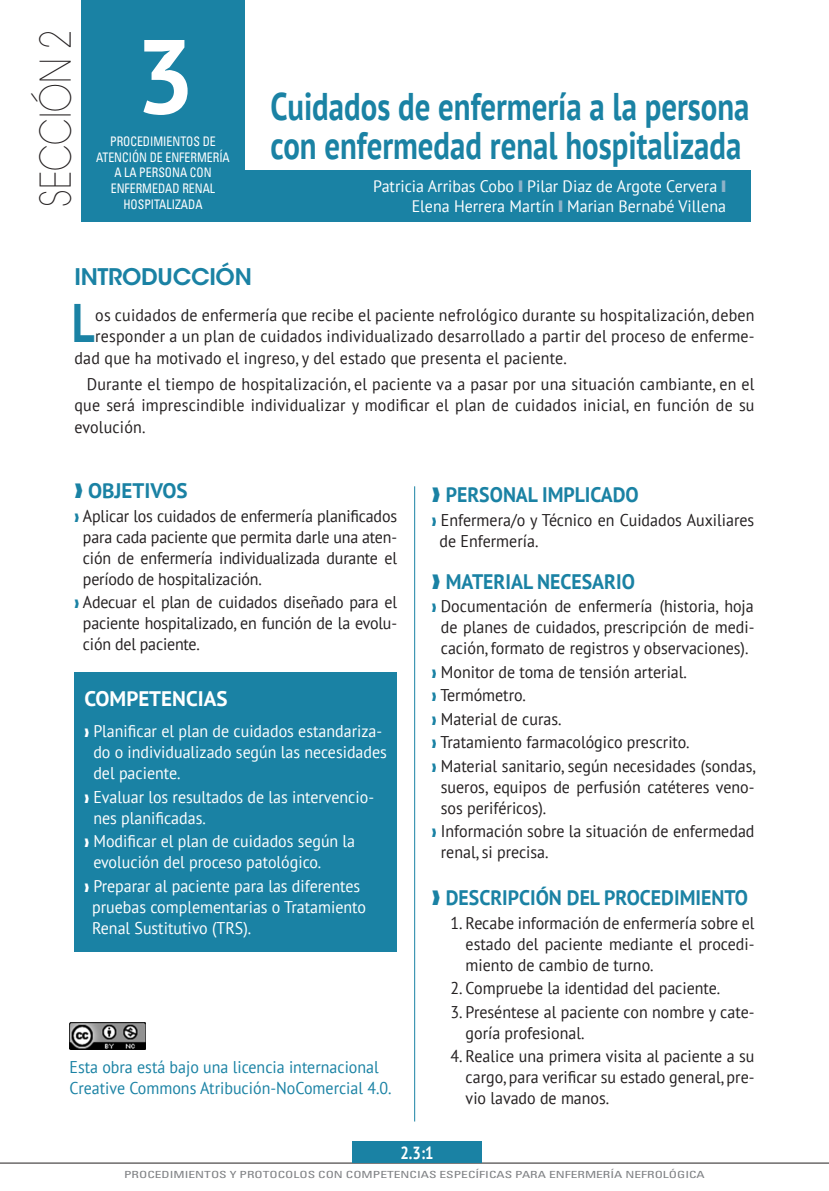
<style>
.page{position:relative;width:829px;height:1191px;background:#fff}
.page>*{position:absolute;margin:0;border:0;box-sizing:border-box;transform-origin:0 0}
.t1{font:700 105px "PT Sans";color:#fff}
.t2{font:700 54.07px "PT Sans";color:#1a82a4;scale:.82 1}
.t3{font:200 42px "ITC Avant Garde Std";color:#231f20;scale:.8 1}
.TITULAR{font:700 38.5px/38.5px "PT Sans";color:#1a82a4;scale:.8 1}
.INTRODUCCIÓN{font:600 22.75px "ITC Avant Garde Std";letter-spacing:-.015em;color:#1a82a4}
.LADILLO{font:700 21px "PT Sans";color:#1a82a4;scale:.94 1}
.t4{font:700 21px "PT Sans";color:#fff}
.LADILLO-2{font:700 21px "PT Sans";color:#1a82a4}
.t5{font:700 17.5px "PT Sans";color:#fff;scale:.85 1}
.CPO_DE_TEXTO_GENERAL{font:16.97px/21px "PT Sans";color:#231f20;text-align:justify;scale:.94 1}
.t6{font:16.97px/21px "PT Sans";color:#fff;scale:.94 1}
.t7{font:16.97px/20.3px "PT Sans";color:#1a82a4;scale:.94 1}
.AUTORES{font:16.62px "PT Sans";color:#fff;scale:.96 1}
.BAJO_NUMERO{font:condensed 13.12px/15.8px "Univers LT Std";color:#fff;text-align:center;scale:.9 1}
.t8{font:condensed 9.8px "Univers LT Std";color:#808285;scale:1.37 1}
.s1{color:#8fb3c9}
.s2{color:#1a82a4}
</style>
<div class="page">
<hr style="left:0;top:1162px;width:828px;height:1px;background:#231f20">
<div style="left:74px;top:672px;width:323px;height:279px;background:#1a82a4"></div>
<hr style="left:414px;top:486px;width:1px;height:635px;background:#1a82a4">
<div style="left:241px;top:171px;width:509px;height:51px;background:#1a82a4"></div>
<div style="left:81px;top:0;width:163px;height:222px;background:#1a82a4"></div>
<div style="left:352px;top:1141px;width:129px;height:22px;background:#1a82a4"></div>
<img style="left:69px;top:1022px;width:77px;height:27px">
<p class="t3" style="left:31px;top:207px;width:222px;rotate:-90deg">SECCIÓN 2</p>
<p class="t1" style="left:135px;top:7px;width:61px">3</p>
<p class="BAJO_NUMERO" style="left:96px;top:133px;width:150px">PROCEDIMIENTOS DE<br>ATENCIÓN DE ENFERMERÍA<br>A LA PERSONA CON<br>ENFERMEDAD RENAL<br>HOSPITALIZADA</p>
<p class="TITULAR" style="left:270px;top:87px;width:600px">Cuidados de enfermería a la persona con enfermedad renal hospitalizada</p>
<p class="AUTORES" style="left:373px;top:176px;width:369px">Patricia Arribas Cobo <span class="s1">❙</span> Pilar Diaz de Argote Cervera <span class="s1">❙</span></p>
<p class="AUTORES" style="left:411px;top:196px;width:329px">Elena Herrera Martín <span class="s1">❙</span> Marian Bernabé Villena</p>
<p class="INTRODUCCIÓN" style="left:74px;top:262px;width:179px">INTRODUCCIÓN</p>
<p class="t2" style="left:72px;top:287px;width:29px">L</p>
<p class="CPO_DE_TEXTO_GENERAL" style="left:95px;top:304px;width:702px">os cuidados de enfermería que recibe el paciente nefrológico durante su hospitalización, deben</p>
<p class="CPO_DE_TEXTO_GENERAL" style="left:95px;top:325px;width:702px">responder a un plan de cuidados individualizado desarrollado a partir del proceso de enferme-</p>
<p class="CPO_DE_TEXTO_GENERAL" style="left:74px;top:347px;width:525px">dad que ha motivado el ingreso, y del estado que presenta el paciente.</p>
<p class="CPO_DE_TEXTO_GENERAL" style="left:74px;top:373px;width:725px;text-indent:12px">Durante el tiempo de hospitalización, el paciente va a pasar por una situación cambiante, en el que será imprescindible individualizar y modificar el plan de cuidados inicial, en función de su evolución.</p>
<p class="LADILLO-2" style="left:74px;top:477px;width:115px">❱ OBJETIVOS</p>
<p class="CPO_DE_TEXTO_GENERAL" style="left:83px;top:505px;width:336px;text-indent:-8px"><span class="s2">❱</span> Aplicar los cuidados de enfermería planificados para cada paciente que permita darle una aten&shy;ción de enfermería individualizada durante el período de hospitalización.</p>
<p class="CPO_DE_TEXTO_GENERAL" style="left:83px;top:591px;width:336px;text-indent:-8px"><span class="s2">❱</span> Adecuar el plan de cuidados diseñado para el paciente hospitalizado, en función de la evolu&shy;ción del paciente.</p>
<p class="t4" style="left:84px;top:685px;width:145px">COMPETENCIAS</p>
<p class="t6" style="left:93px;top:720px;width:314px;text-indent:-9px">❱ Planificar el plan de cuidados estandariza&shy;do o individualizado según las necesidades del paciente.</p>
<p class="t6" style="left:93px;top:785px;width:300px;text-indent:-9px">❱ Evaluar los resultados de las intervencio&shy;nes planificadas.</p>
<p class="t6" style="left:93px;top:830px;width:280px;text-indent:-9px">❱ Modificar el plan de cuidados según la evolución del proceso patológico.</p>
<p class="t6" style="left:92px;top:874px;width:293px;text-indent:-8px">❱ Preparar al paciente para las diferentes pruebas complementarias o Tratamiento<br>Renal Sustitutivo (TRS).</p>
<p class="t7" style="left:69px;top:1057px;width:344px">Esta obra está bajo una licencia internacional<br>Creative Commons Atribución-NoComercial 4.0.</p>
<p class="LADILLO" style="left:432px;top:481px;width:221px">❱ PERSONAL IMPLICADO</p>
<p class="CPO_DE_TEXTO_GENERAL" style="left:439px;top:509px;width:336px;text-indent:-8px"><span class="s2">❱</span> Enfermera/o y Técnico en Cuidados Auxiliares de Enfermería.</p>
<p class="LADILLO" style="left:432px;top:567px;width:217px">❱ MATERIAL NECESARIO</p>
<p class="CPO_DE_TEXTO_GENERAL" style="left:432px;top:595px;width:345px;text-align:center"><span class="s2">❱</span> Documentación de enfermería (historia, hoja de planes de cuidados, prescripción de medi&shy;cación, formato de registros y observaciones).</p>
<p class="CPO_DE_TEXTO_GENERAL" style="left:432px;top:661px;width:273px"><span class="s2">❱</span> Monitor de toma de tensión arterial.</p>
<p class="CPO_DE_TEXTO_GENERAL" style="left:432px;top:684px;width:102px"><span class="s2">❱</span> Termómetro.</p>
<p class="CPO_DE_TEXTO_GENERAL" style="left:432px;top:708px;width:139px"><span class="s2">❱</span> Material de curas.</p>
<p class="CPO_DE_TEXTO_GENERAL" style="left:432px;top:731px;width:276px"><span class="s2">❱</span> Tratamiento farmacológico prescrito.</p>
<p class="CPO_DE_TEXTO_GENERAL" style="left:441px;top:755px;width:336px;text-indent:-9px"><span class="s2">❱</span> Material sanitario, según necesidades (sondas, sueros, equipos de perfusión catéteres veno&shy;sos periféricos).</p>
<p class="CPO_DE_TEXTO_GENERAL" style="left:441px;top:820px;width:335px;text-indent:-9px"><span class="s2">❱</span> Información sobre la situación de enfermedad renal, si precisa.</p>
<p class="LADILLO" style="left:432px;top:884px;width:338px">❱ DESCRIPCIÓN DEL PROCEDIMIENTO</p>
<p class="CPO_DE_TEXTO_GENERAL" style="left:465px;top:912px;width:309px;text-indent:-15px">1. Recabe información de enfermería sobre el estado del paciente mediante el procedi&shy;miento de cambio de turno.</p>
<p class="CPO_DE_TEXTO_GENERAL" style="left:450px;top:977px;width:288px">2. Compruebe la identidad del paciente.</p>
<p class="CPO_DE_TEXTO_GENERAL" style="left:465px;top:1001px;width:309px;text-indent:-15px">3. Preséntese al paciente con nombre y cate&shy;goría profesional.</p>
<p class="CPO_DE_TEXTO_GENERAL" style="left:465px;top:1045px;width:309px;text-indent:-15px">4. Realice una primera visita al paciente a su cargo, para verificar su estado general, pre&shy;vio lavado de manos.</p>
<p class="t5" style="left:400px;top:1141px;width:40px">2.3:1</p>
<p class="t8" style="left:124px;top:1168px;width:425px">PROCEDIMIENTOS Y PROTOCOLOS CON COMPETENCIAS ESPECÍFICAS PARA ENFERMERÍA NEFROLÓGICA</p>
</div>
